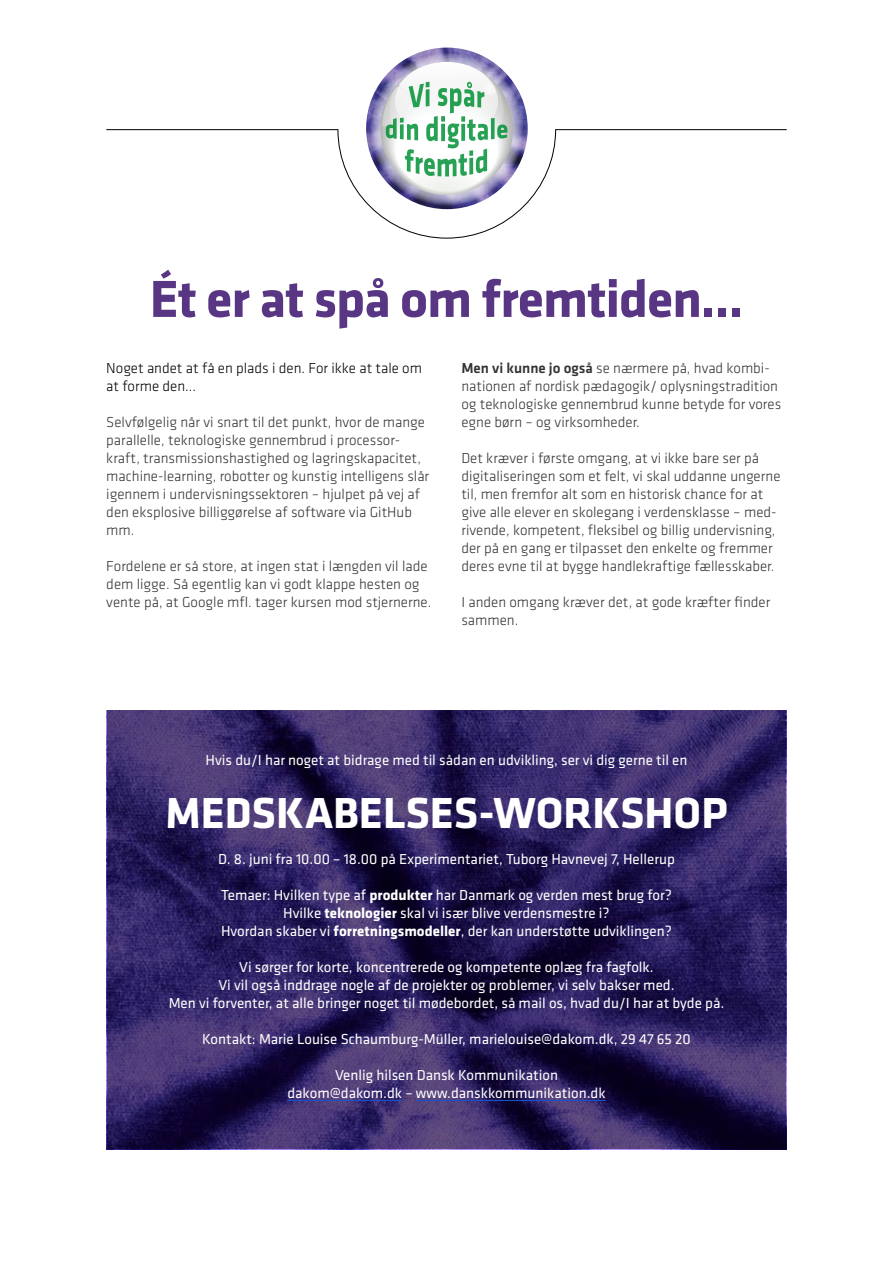
<style>
.page{position:relative;width:893px;height:1263px;background:#fff}
.page>*{position:absolute;margin:0;border:0;box-sizing:border-box;transform-origin:0 0}
.t1{font:700 54px "Klavika";letter-spacing:-.02em;color:#593684}
.t2{font:700 45px "Klavika";color:#fff}
.t3{font:300 15px/18px "Klavika";color:#333}
.t4{font:15px/18px "Klavika";color:#fff;text-align:center}
.t5{font:300 15px/18px "Klavika";color:#000}
.s1{font-weight:500}
.s2{font-weight:700}
</style>
<div class="page">
<svg style="left:107px;top:711px;width:679px;height:438px;background:#2f225d"></svg>
<hr style="left:106px;top:129px;width:232px;height:1px;background:#000">
<svg style="left:337px;top:47px;width:219px;height:192px"></svg>
<hr style="left:556px;top:129px;width:231px;height:1px;background:#000">
<hr style="left:287px;top:1100px;width:115px;height:1px;background:#15c">
<hr style="left:416px;top:1100px;width:190px;height:1px;background:#15c">
<h1 class="t1" style="left:150px;top:270px;width:595px">Ét er at spå om fremtiden...</h1>
<p class="t5" style="left:106px;top:359px;width:317px">Noget andet at få en plads i den. For ikke at tale om at forme den...</p>
<p class="t3" style="left:106px;top:413px;width:324px">Selvfølgelig når vi snart til det punkt, hvor de mange parallelle, teknologiske gennembrud i processor&shy;kraft, transmissionshastighed og lagringskapacitet, machine-learning, robotter og kunstig intelligens slår igennem i undervisningssektoren – hjulpet på vej af den eksplosive billiggørelse af software via GitHub mm.</p>
<p class="t3" style="left:106px;top:557px;width:327px">Fordelene er så store, at ingen stat i længden vil lade dem ligge. Så egentlig kan vi godt klappe hesten og vente på, at Google mfl. tager kursen mod stjernerne.</p>
<p class="t3" style="left:461px;top:359px;width:321px"><span class="s1">Men vi kunne jo også</span> se nærmere på, hvad kombi&shy;nationen af nordisk pædagogik/ oplysningstradition og teknologiske gennembrud kunne betyde for vores egne børn – og virksomheder.</p>
<p class="t3" style="left:461px;top:449px;width:321px">Det kræver i første omgang, at vi ikke bare ser på digitaliseringen som et felt, vi skal uddanne ungerne til, men fremfor alt som en historisk chance for at give alle elever en skolegang i verdensklasse – med&shy;rivende, kompetent, fleksibel og billig undervisning, der på en gang er tilpasset den enkelte og fremmer deres evne til at bygge handlekraftige fællesskaber.</p>
<p class="t3" style="left:461px;top:593px;width:311px">I anden omgang kræver det, at gode kræfter finder sammen.</p>
<p class="t4" style="left:206px;top:752px;width:483px">Hvis du/I har noget at bidrage med til sådan en udvikling, ser vi dig gerne til en</p>
<h2 class="t2" style="left:165px;top:789px;width:564px">MEDSKABELSES-WORKSHOP</h2>
<p class="t4" style="left:218px;top:851px;width:458px">D. 8. juni fra 10.00 – 18.00 på Experimentariet, Tuborg Havnevej 7, Hellerup</p>
<p class="t4" style="left:221px;top:887px;width:452px">Temaer: Hvilken type af <span class="s2">produkter</span> har Danmark og verden mest brug for?<br>Hvilke <span class="s2">teknologier</span> skal vi især blive verdensmestre i?<br>Hvordan skaber vi <span class="s2">forretningsmodeller</span>, der kan understøtte udviklingen?</p>
<p class="t4" style="left:169px;top:959px;width:557px">Vi sørger for korte, koncentrerede og kompetente oplæg fra fagfolk.<br>Vi vil også inddrage nogle af de projekter og problemer, vi selv bakser med.<br>Men vi forventer, at alle bringer noget til mødebordet, så mail os, hvad du/I har at byde på.</p>
<p class="t4" style="left:202px;top:1031px;width:490px">Kontakt: Marie Louise Schaumburg-Müller, marielouise@dakom.dk, 29 47 65 20</p>
<p class="t4" style="left:287px;top:1067px;width:320px">Venlig hilsen Dansk Kommunikation dakom@dakom.dk – www.danskkommunikation.dk</p>
</div>
